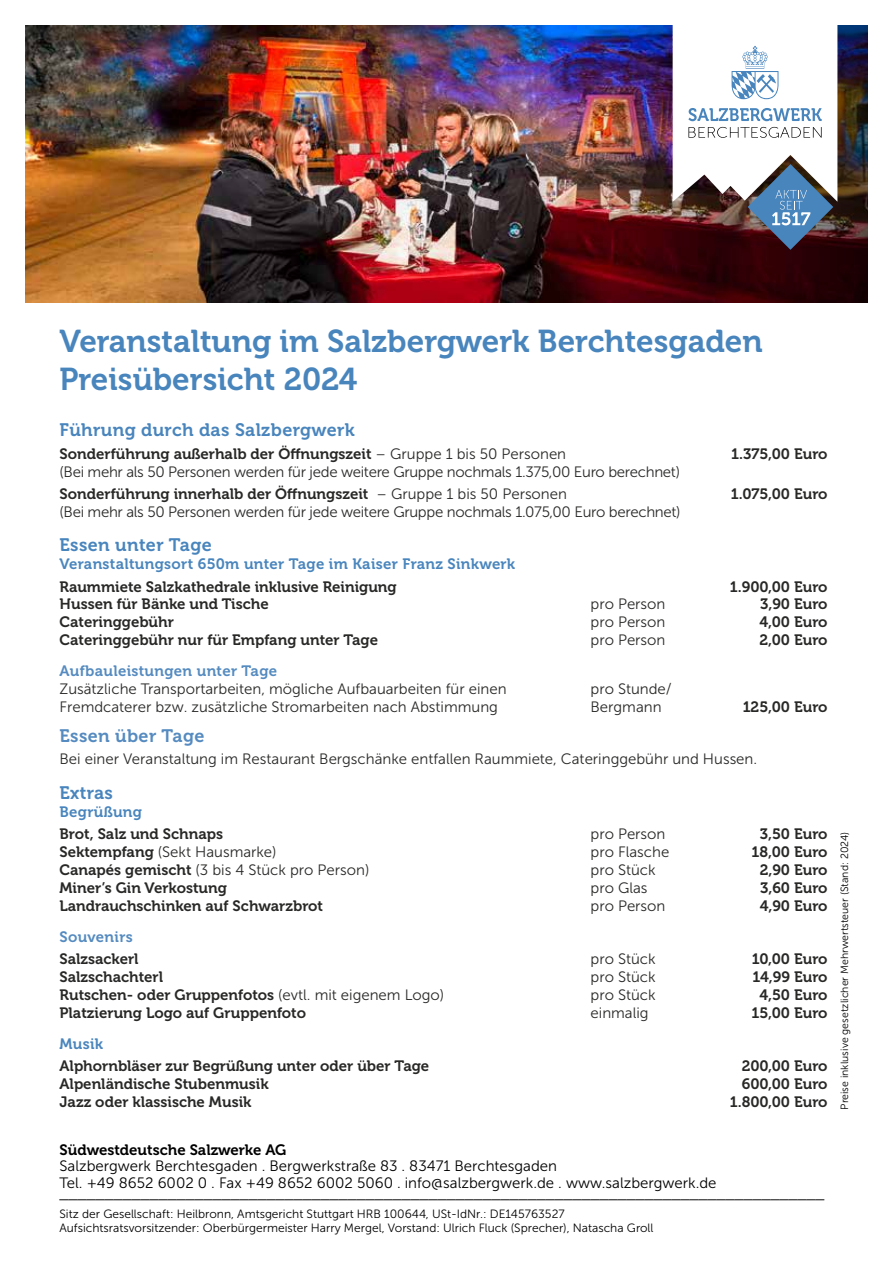
<style>
.page{position:relative;width:893px;height:1263px;background:#fff}
.page>*{position:absolute;margin:0;border:0;box-sizing:border-box;transform-origin:0 0}
.t1{font:31.5px/37.5px "Museo 700";color:#4985bd}
.t2{font:18px "Minion Pro";color:#000}
.t3{font:18px "Museo 700";letter-spacing:.02em;color:#4985bd}
.t4{font:18px "Museo 700";letter-spacing:.02em;color:#558bc0}
.t5{font:15px "Museo 700";color:#282827}
.t6{font:15px "Museo Sans 300";color:#282827}
.t7{font:15px "Museo Sans 300";letter-spacing:-.02em;color:#282827}
.t8{font:15px/16.5px "Museo Sans 300";color:#000}
.t9{font:15px "Museo 700";letter-spacing:.02em;color:#4985bd}
.t10{font:15px "Museo 700";letter-spacing:.02em;color:#558bc0}
.t11{font:15px "Museo 700";color:#000}
.t12{font:12px/14.4px "Museo Sans 300";color:#000}
.t13{font:10.5px "Museo Sans 300";color:#000}
.s1{font-family:"Museo Sans 300"}
.s2{font-family:"Museo 700"}
</style>
<div class="page">
<img style="left:26px;top:26px;width:549px;height:277px">
<img style="left:575px;top:26px;width:292px;height:277px">
<svg style="left:673px;top:26px;width:164px;height:224px"></svg>
<h1 class="t1" style="left:60px;top:323px;width:705px">Veranstaltung im Salzbergwerk Berchtesgaden<br>Preisübersicht 2024</h1>
<p class="t3" style="left:60px;top:420px;width:297px">Führung durch das Salzbergwerk</p>
<p class="t5" style="left:60px;top:445px;width:508px">Sonderführung außerhalb der Öffnungszeit <span class="s1">– Gruppe 1 bis 50 Personen</span></p>
<p class="t5" style="left:731px;top:445px;width:98px">1.375,00 Euro</p>
<p class="t7" style="left:60px;top:463px;width:622px">(Bei mehr als 50 Personen werden für jede weitere Gruppe nochmals 1.375,00 Euro berechnet)</p>
<p class="t5" style="left:60px;top:485px;width:509px">Sonderführung innerhalb der Öffnungszeit <span class="s1">– Gruppe 1 bis 50 Personen</span></p>
<p class="t5" style="left:731px;top:485px;width:98px">1.075,00 Euro</p>
<p class="t7" style="left:60px;top:504px;width:623px">(Bei mehr als 50 Personen werden für jede weitere Gruppe nochmals 1.075,00 Euro berechnet)</p>
<p class="t3" style="left:60px;top:535px;width:154px">Essen unter Tage</p>
<p class="t9" style="left:60px;top:556px;width:457px">Veranstaltungsort 650m unter Tage im Kaiser Franz Sinkwerk</p>
<p class="t5" style="left:60px;top:578px;width:339px">Raummiete Salzkathedrale inklusive Reinigung</p>
<p class="t5" style="left:730px;top:578px;width:99px">1.900,00 Euro</p>
<p class="t5" style="left:60px;top:596px;width:211px">Hussen für Bänke und Tische</p>
<p class="t6" style="left:591px;top:596px;width:76px">pro Person</p>
<p class="t5" style="left:760px;top:596px;width:69px">3,90 Euro</p>
<p class="t5" style="left:60px;top:613px;width:116px">Cateringgebühr</p>
<p class="t6" style="left:591px;top:614px;width:76px">pro Person</p>
<p class="t5" style="left:759px;top:613px;width:70px">4,00 Euro</p>
<p class="t5" style="left:60px;top:631px;width:320px">Cateringgebühr nur für Empfang unter Tage</p>
<p class="t6" style="left:591px;top:631px;width:76px">pro Person</p>
<p class="t5" style="left:759px;top:631px;width:70px">2,00 Euro</p>
<p class="t10" style="left:60px;top:662px;width:219px">Aufbauleistungen unter Tage</p>
<p class="t6" style="left:60px;top:680px;width:449px">Zusätzliche Transportarbeiten, mögliche Aufbauarbeiten für einen</p>
<p class="t6" style="left:591px;top:680px;width:83px">pro Stunde/</p>
<p class="t6" style="left:60px;top:698px;width:440px">Fremdcaterer bzw. zusätzliche Stromarbeiten nach Abstimmung</p>
<p class="t6" style="left:591px;top:698px;width:73px">Bergmann</p>
<p class="t5" style="left:743px;top:698px;width:86px">125,00 Euro</p>
<p class="t4" style="left:60px;top:726px;width:146px">Essen über Tage</p>
<p class="t6" style="left:60px;top:751px;width:699px">Bei einer Veranstaltung im Restaurant Bergschänke entfallen Raummiete, Cateringgebühr und Hussen.</p>
<p class="t3" style="left:60px;top:782px;width:55px">Extras</p>
<p class="t9" style="left:60px;top:803px;width:84px">Begrüßung</p>
<p class="t5" style="left:60px;top:825px;width:165px">Brot, Salz und Schnaps</p>
<p class="t6" style="left:591px;top:825px;width:76px">pro Person</p>
<p class="t5" style="left:760px;top:825px;width:69px">3,50 Euro</p>
<p class="t6" style="left:60px;top:843px;width:219px"><span class="s2">Sektempfang</span> (Sekt Hausmarke)</p>
<p class="t6" style="left:591px;top:843px;width:80px">pro Flasche</p>
<p class="t5" style="left:751px;top:843px;width:78px">18,00 Euro</p>
<p class="t6" style="left:60px;top:861px;width:311px"><span class="s2">Canapés gemischt</span> (3 bis 4 Stück pro Person)</p>
<p class="t6" style="left:591px;top:861px;width:67px">pro Stück</p>
<p class="t5" style="left:760px;top:861px;width:69px">2,90 Euro</p>
<p class="t5" style="left:60px;top:879px;width:169px">Miner’s Gin Verkostung</p>
<p class="t6" style="left:591px;top:879px;width:58px">pro Glas</p>
<p class="t5" style="left:760px;top:879px;width:69px">3,60 Euro</p>
<p class="t5" style="left:60px;top:897px;width:265px">Landrauchschinken auf Schwarzbrot</p>
<p class="t6" style="left:591px;top:897px;width:76px">pro Person</p>
<p class="t5" style="left:760px;top:897px;width:69px">4,90 Euro</p>
<p class="t10" style="left:60px;top:928px;width:75px">Souvenirs</p>
<p class="t5" style="left:60px;top:950px;width:81px">Salzsackerl</p>
<p class="t6" style="left:591px;top:950px;width:67px">pro Stück</p>
<p class="t5" style="left:752px;top:950px;width:77px">10,00 Euro</p>
<p class="t5" style="left:60px;top:968px;width:105px">Salzschachterl</p>
<p class="t6" style="left:591px;top:968px;width:67px">pro Stück</p>
<p class="t5" style="left:753px;top:968px;width:77px">14,99 Euro</p>
<p class="t5" style="left:60px;top:986px;width:386px">Rutschen- oder Gruppenfotos <span class="s1">(evtl. mit eigenem Logo)</span></p>
<p class="t6" style="left:591px;top:986px;width:67px">pro Stück</p>
<p class="t5" style="left:759px;top:986px;width:70px">4,50 Euro</p>
<p class="t5" style="left:60px;top:1004px;width:248px">Platzierung Logo auf Gruppenfoto</p>
<p class="t6" style="left:591px;top:1004px;width:60px">einmalig</p>
<p class="t5" style="left:751px;top:1004px;width:78px">15,00 Euro</p>
<p class="t9" style="left:60px;top:1035px;width:45px">Musik</p>
<p class="t5" style="left:60px;top:1057px;width:371px">Alphornbläser zur Begrüßung unter oder über Tage</p>
<p class="t5" style="left:742px;top:1057px;width:87px">200,00 Euro</p>
<p class="t5" style="left:60px;top:1075px;width:211px">Alpenländische Stubenmusik</p>
<p class="t5" style="left:742px;top:1075px;width:87px">600,00 Euro</p>
<p class="t5" style="left:60px;top:1093px;width:193px">Jazz oder klassische Musik</p>
<p class="t5" style="left:730px;top:1093px;width:99px">1.800,00 Euro</p>
<p class="t13" style="left:839px;top:1110px;width:279px;rotate:-90deg">Preise inklusive gesetzlicher Mehrwertsteuer (Stand: 2024)</p>
<p class="t11" style="left:60px;top:1141px;width:228px">Südwestdeutsche Salzwerke AG</p>
<p class="t8" style="left:60px;top:1158px;width:658px">Salzbergwerk Berchtesgaden . Bergwerkstraße 83 . 83471 Berchtesgaden<br>Tel. +49 8652 6002 0 . Fax +49 8652 6002 5060 . info@salzbergwerk.de . www.salzbergwerk.de</p>
<p class="t2" style="left:60px;top:1180px;width:766px">_____________________________________________________________________________________</p>
<p class="t12" style="left:60px;top:1206px;width:596px">Sitz der Gesellschaft: Heilbronn, Amtsgericht Stuttgart HRB 100644, USt-IdNr.: DE145763527<br>Aufsichtsratsvorsitzender: Oberbürgermeister Harry Mergel, Vorstand: Ulrich Fluck (Sprecher), Natascha Groll</p>
</div>
